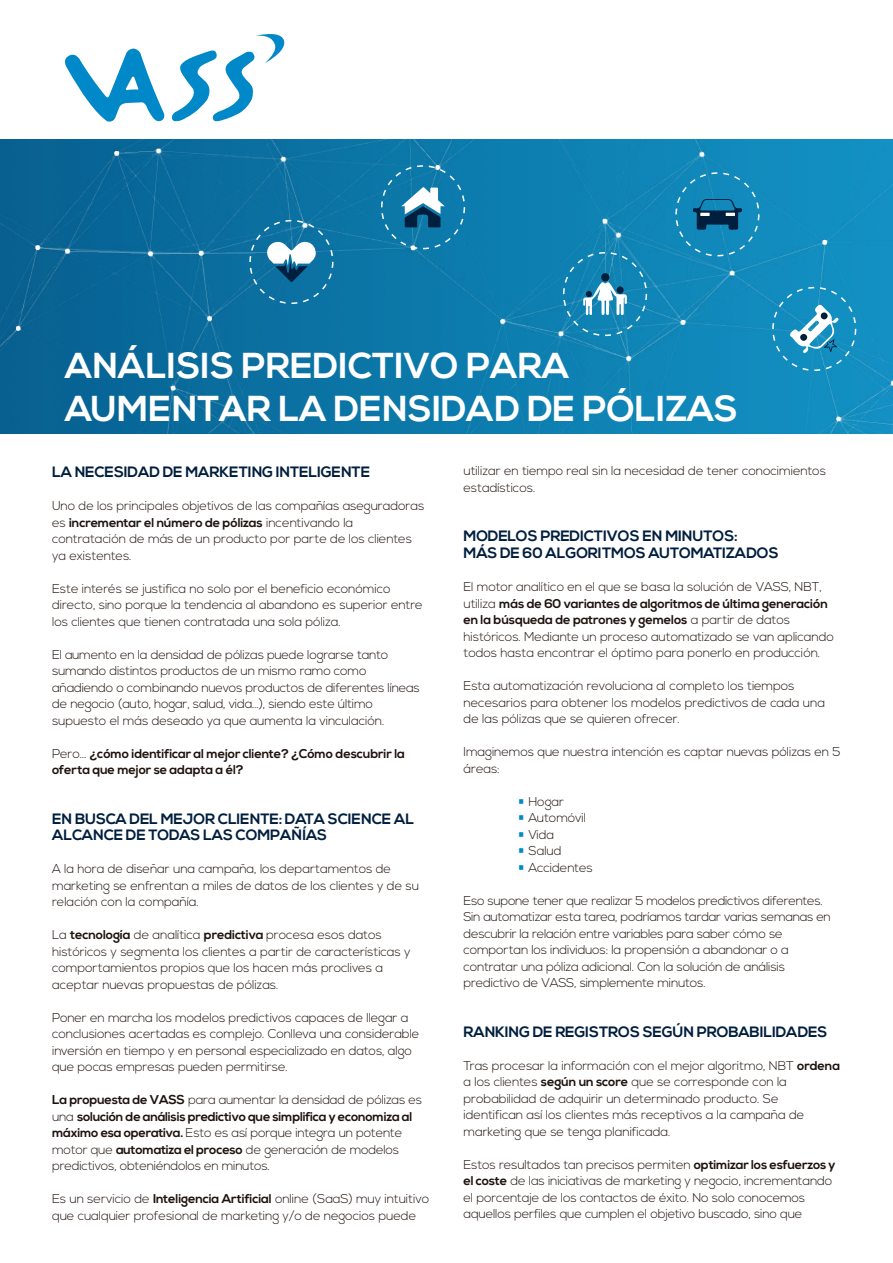
<style>
.page{position:relative;width:893px;height:1263px;background:#fff}
.page>*{position:absolute;margin:0;border:0;box-sizing:border-box;transform-origin:0 0}
.t1{font:700 36px/43.2px "Nexa";color:#fff}
.t2{font:700 15px/16.5px "Nexa";letter-spacing:-.01em;color:#001e3d}
.t3{font:300 12.75px/16.5px "Nexa";letter-spacing:-.01em;color:#1e120d}
.t4{font:700 12.75px/16.5px "Nexa";letter-spacing:-.01em;color:#1e120d}
.s1{font-weight:700}
.s2{font-weight:300}
.s3{font-family:"Lubalin Graph LT";font-weight:600;color:#0088c9}
</style>
<div class="page">
<img style="left:0;top:140px;width:893px;height:294px">
<svg style="left:266px;top:241px;width:50px;height:41px"></svg>
<div style="left:249px;top:220px;width:84px;height:84px;border:2px dashed #fff;border-radius:50%"></div>
<svg style="left:401px;top:187px;width:44px;height:40px"></svg>
<div style="left:381px;top:165px;width:84px;height:84px;border:2px dashed #fff;border-radius:50%"></div>
<svg style="left:693px;top:199px;width:49px;height:32px;background:#125c84"></svg>
<div style="left:675px;top:172px;width:84px;height:84px;border:2px dashed #fff;border-radius:50%"></div>
<svg style="left:790px;top:304px;width:49px;height:49px"></svg>
<div style="left:772px;top:287px;width:84px;height:84px;border:2px dashed #fff;border-radius:50%"></div>
<div style="left:601px;top:273px;width:8px;height:8px;background:#001e3d;border-radius:50%"></div>
<svg style="left:583px;top:282px;width:44px;height:33px"></svg>
<div style="left:563px;top:252px;width:84px;height:84px;border:2px dashed #fff;border-radius:50%"></div>
<svg style="left:172px;top:34px;width:113px;height:87px"></svg>
<svg style="left:65px;top:49px;width:100px;height:73px"></svg>
<h1 class="t1" style="left:65px;top:345px;width:674px">ANÁLISIS PREDICTIVO PARA<br>AUMENTAR LA DENSIDAD DE PÓLIZAS</h1>
<p class="t2" style="left:52px;top:464px;width:319px">LA NECESIDAD DE MARKETING INTELIGENTE</p>
<p class="t3" style="left:52px;top:498px;width:374px">Uno de los principales objetivos de las compañías aseguradoras es <span class="s1">incrementar el número de pólizas</span> incentivando la contratación de más de un producto por parte de los clientes ya existentes.</p>
<p class="t3" style="left:52px;top:580px;width:372px">Este interés se justifica no solo por el beneficio económico directo, sino porque la tendencia al abandono es superior entre los clientes que tienen contratada una sola póliza.</p>
<p class="t3" style="left:52px;top:646px;width:369px">El aumento en la densidad de pólizas puede lograrse tanto sumando distintos productos de un mismo ramo como añadiendo o combinando nuevos productos de diferentes líneas de negocio (auto, hogar, salud, vida…), siendo este último supuesto el más deseado ya que aumenta la vinculación.</p>
<p class="t4" style="left:52px;top:745px;width:354px"><span class="s2">Pero…</span> ¿cómo identificar al mejor cliente? ¿Cómo descubrir la oferta que mejor se adapta a él?</p>
<p class="t2" style="left:52px;top:811px;width:364px">EN BUSCA DEL MEJOR CLIENTE: DATA SCIENCE AL<br>ALCANCE DE TODAS LAS COMPAÑÍAS</p>
<p class="t3" style="left:52px;top:861px;width:368px">A la hora de diseñar una campaña, los departamentos de marketing se enfrentan a miles de datos de los clientes y de su relación con la compañía.</p>
<p class="t3" style="left:52px;top:927px;width:360px">La <span class="s1">tecnología</span> de analítica <span class="s1">predictiva</span> procesa esos datos históricos y segmenta los clientes a partir de características y comportamientos propios que los hacen más proclives a aceptar nuevas propuestas de pólizas.</p>
<p class="t3" style="left:52px;top:1009px;width:369px">Poner en marcha los modelos predictivos capaces de llegar a conclusiones acertadas es complejo. Conlleva una considerable inversión en tiempo y en personal especializado en datos, algo que pocas empresas pueden permitirse.</p>
<p class="t3" style="left:52px;top:1092px;width:372px"><span class="s1">La propuesta de VASS</span> para aumentar la densidad de pólizas es una <span class="s1">solución de análisis predictivo que simplifica y economiza al máximo esa operativa.</span> Esto es así porque integra un potente motor que <span class="s1">automatiza el proceso</span> de generación de modelos predictivos, obteniéndolos en minutos.</p>
<p class="t3" style="left:52px;top:1191px;width:379px">Es un servicio de <span class="s1">Inteligencia Artificial</span> online (SaaS) muy intuitivo que cualquier profesional de marketing y/o de negocios puede</p>
<p class="t3" style="left:463px;top:463px;width:364px">utilizar en tiempo real sin la necesidad de tener conocimientos estadísticos.</p>
<p class="t2" style="left:463px;top:529px;width:317px">MODELOS PREDICTIVOS EN MINUTOS:<br>MÁS DE 60 ALGORITMOS AUTOMATIZADOS</p>
<p class="t3" style="left:463px;top:579px;width:372px">El motor analítico en el que se basa la solución de VASS, NBT, utiliza <span class="s1">más de 60 variantes de algoritmos de última generación en la búsqueda de patrones y gemelos</span> a partir de datos históricos. Mediante un proceso automatizado se van aplicando todos hasta encontrar el óptimo para ponerlo en producción.</p>
<p class="t3" style="left:463px;top:678px;width:363px">Esta automatización revoluciona al completo los tiempos necesarios para obtener los modelos predictivos de cada una de las pólizas que se quieren ofrecer.</p>
<p class="t3" style="left:463px;top:744px;width:379px">Imaginemos que nuestra intención es captar nuevas pólizas en 5 áreas:</p>
<p class="t3" style="left:517px;top:793px;width:48px"><span class="s3">•</span> Hogar</p>
<p class="t3" style="left:517px;top:810px;width:70px"><span class="s3">•</span> Automóvil</p>
<p class="t3" style="left:517px;top:826px;width:38px"><span class="s3">•</span> Vida</p>
<p class="t3" style="left:517px;top:843px;width:46px"><span class="s3">•</span> Salud</p>
<p class="t3" style="left:517px;top:859px;width:77px"><span class="s3">•</span> Accidentes</p>
<p class="t3" style="left:463px;top:892px;width:369px">Eso supone tener que realizar 5 modelos predictivos diferentes.<br>Sin automatizar esta tarea, podríamos tardar varias semanas en descubrir la relación entre variables para saber cómo se comportan los individuos: la propensión a abandonar o a contratar una póliza adicional. Con la solución de análisis predictivo de VASS, simplemente minutos.</p>
<p class="t2" style="left:463px;top:1024px;width:366px">RANKING DE REGISTROS SEGÚN PROBABILIDADES</p>
<p class="t3" style="left:463px;top:1057px;width:378px">Tras procesar la información con el mejor algoritmo, NBT <span class="s1">ordena </span>a los clientes <span class="s1">según un score</span> que se corresponde con la probabilidad de adquirir un determinado producto. Se identifican así los clientes más receptivos a la campaña de marketing que se tenga planificada.</p>
<p class="t3" style="left:463px;top:1156px;width:374px">Estos resultados tan precisos permiten <span class="s1">optimizar los esfuerzos y el coste</span> de las iniciativas de marketing y negocio, incrementando el porcentaje de los contactos de éxito. No solo conocemos aquellos perfiles que cumplen el objetivo buscado, sino que</p>
</div>
